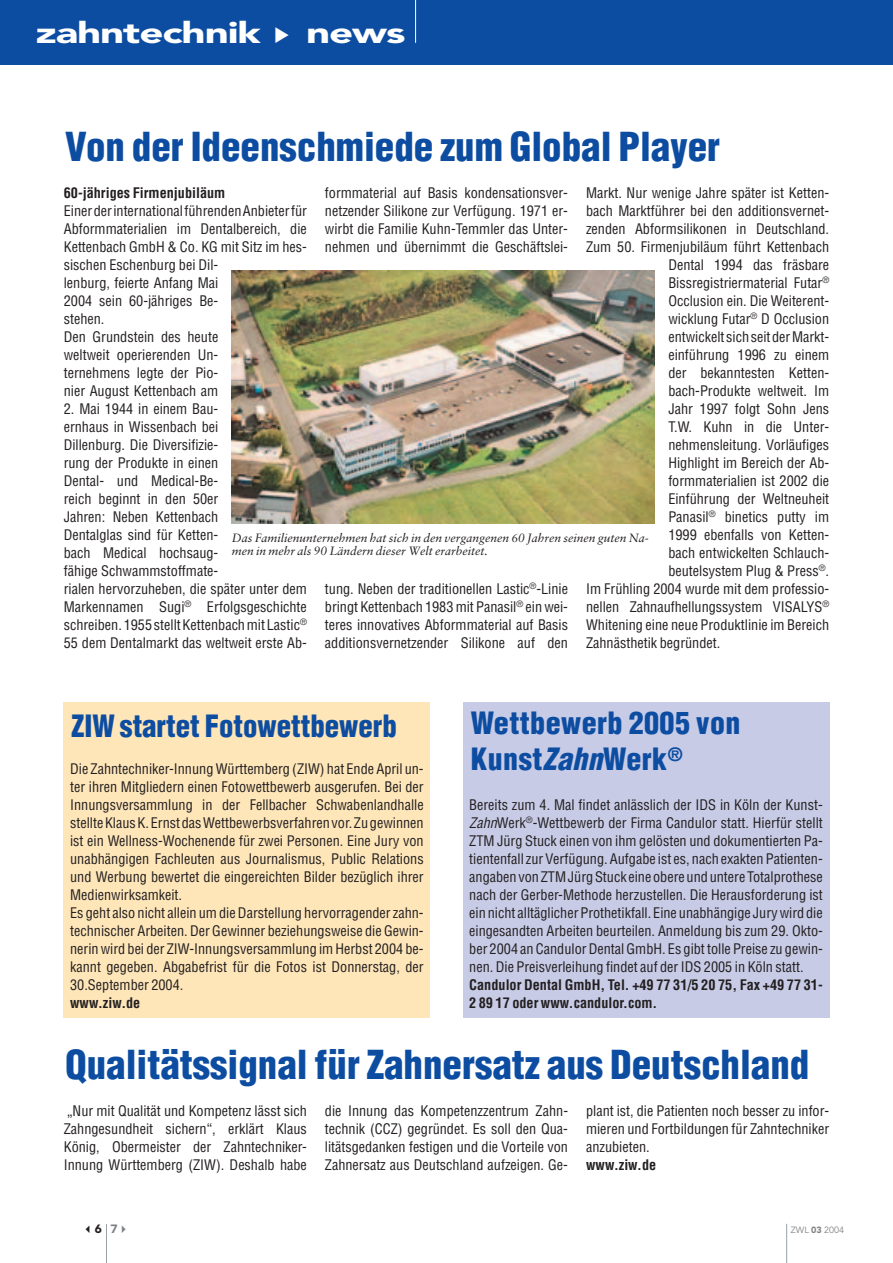
<style>
.page{position:relative;width:893px;height:1263px;background:#fff}
.page>*{position:absolute;margin:0;border:0;box-sizing:border-box;transform-origin:0 0}
.t1{font:900 condensed 39px "Helvetica";color:#0d4da1}
.t2{font:900 condensed 30px/36px "Helvetica";color:#0d4da1}
.t3{font:900 condensed 30px "Helvetica";color:#0d4da1;scale:.96 1}
.t4{font:900 29.4px "Avenir";letter-spacing:-.025em;color:#fff;scale:1.43 1}
.t5{font:condensed 14.25px/18px "Helvetica";color:#231f20;text-align:justify}
.t6{font:700 condensed 14.25px/18px "Helvetica";color:#231f20}
.t7{font:italic 12px/13.5px "Sabon";color:#231f20}
.t8{font:900 12px "Avenir";color:#231f20}
.t9{font:9px "Avenir";color:#808285}
.s1{font-style:italic}
.s2{color:#808285}
.s3{font-weight:900}
</style>
<div class="page">
<div style="left:1px;top:0;width:892px;height:65px;background:#0d4da1"></div>
<hr style="left:415px;top:0;width:1px;height:43px;background:#fff">
<hr style="left:786px;top:1224px;width:1px;height:38px;background:#98a1a7">
<hr style="left:106px;top:1224px;width:1px;height:38px;background:#98a1a7">
<div style="left:64px;top:702px;width:366px;height:315px;background:#fee6b9"></div>
<div style="left:463px;top:702px;width:366px;height:315px;background:#c7cbe6"></div>
<img style="left:232px;top:270px;width:423px;height:253px">
<h3 class="t4" style="left:36px;top:21px;width:159px">zahntechnik</h3>
<h3 class="t4" style="left:306px;top:21px;width:71px">news</h3>
<h1 class="t1" style="left:65px;top:132px;width:657px">Von der Ideenschmiede zum Global Player</h1>
<p class="t6" style="left:64px;top:185px;width:163px">60-jähriges Firmenjubiläum</p>
<p class="t5" style="left:64px;top:203px;width:245px;text-align:left">Einer der international führenden Anbieter für<br>Abformmaterialien im Dentalbereich, die<br>Kettenbach GmbH &amp; Co. KG mit Sitz im hes&shy;sischen Eschenburg bei Dil-<br>lenburg, feierte Anfang Mai<br>2004 sein 60-jähriges Be-<br>stehen.<br>Den Grundstein des heute<br>weltweit operierenden Un-<br>ternehmens legte der Pio-<br>nier August Kettenbach am</p>
<p class="t5" style="left:64px;top:401px;width:245px;text-align:left">2. Mai 1944 in einem Bau-<br>ernhaus in Wissenbach bei<br>Dillenburg. Die Diversifizie-<br>rung der Produkte in einen<br>Dental- und Medical-Be-<br>reich beginnt in den 50er<br>Jahren: Neben Kettenbach<br>Dentalglas sind für Ketten-<br>bach Medical hochsaug-<br>fähige Schwammstoffmate-<br>rialen hervorzuheben, die später unter dem<br>Markennamen Sugi<sup>®</sup> Erfolgsgeschichte schreiben. 1955 stellt Kettenbach mit Lastic<sup>®<br></sup>55 dem Dentalmarkt das weltweit erste Ab-</p>
<p class="t5" style="left:325px;top:185px;width:245px">formmaterial auf Basis kondensationsver&shy;netzender Silikone zur Verfügung. 1971 er&shy;wirbt die Familie Kuhn-Temmler das Unter&shy;nehmen und übernimmt die Geschäftslei-</p>
<p class="t5" style="left:586px;top:185px;width:245px">Markt. Nur wenige Jahre später ist Ketten-</p>
<p class="t5" style="left:586px;top:203px;width:245px">bach Marktführer bei den additionsvernet-</p>
<p class="t5" style="left:586px;top:221px;width:245px">zenden Abformsilikonen in Deutschland.</p>
<p class="t5" style="left:586px;top:239px;width:245px">Zum 50. Firmenjubiläum führt Kettenbach</p>
<p class="t5" style="left:668px;top:257px;width:162px">Dental 1994 das fräsbare</p>
<p class="t5" style="left:668px;top:275px;width:162px">Bissregistriermaterial Futar<sup>®</sup></p>
<p class="t5" style="left:668px;top:293px;width:162px">Occlusion ein. Die Weiterent-</p>
<p class="t5" style="left:668px;top:311px;width:162px">wicklung Futar<sup>®</sup> D Occlusion</p>
<p class="t5" style="left:668px;top:329px;width:162px">entwickelt sich seit der Markt-</p>
<p class="t5" style="left:668px;top:347px;width:162px">einführung 1996 zu einem</p>
<p class="t5" style="left:668px;top:365px;width:162px">der bekanntesten Ketten-</p>
<p class="t5" style="left:668px;top:383px;width:162px">bach-Produkte weltweit. Im</p>
<p class="t5" style="left:668px;top:401px;width:162px">Jahr 1997 folgt Sohn Jens</p>
<p class="t5" style="left:668px;top:419px;width:162px">T.W. Kuhn in die Unter-</p>
<p class="t5" style="left:668px;top:437px;width:162px">nehmensleitung. Vorläufiges</p>
<p class="t5" style="left:668px;top:455px;width:162px">Highlight im Bereich der Ab-</p>
<p class="t5" style="left:668px;top:473px;width:162px">formmaterialien ist 2002 die</p>
<p class="t5" style="left:668px;top:491px;width:162px">Einführung der Weltneuheit</p>
<p class="t5" style="left:668px;top:509px;width:162px">Panasil<sup>®</sup> binetics putty im</p>
<p class="t5" style="left:668px;top:527px;width:162px">1999 ebenfalls von Ketten-</p>
<p class="t5" style="left:668px;top:545px;width:162px">bach entwickelten Schlauch-</p>
<p class="t5" style="left:668px;top:563px;width:162px">beutelsystem Plug &amp; Press<sup>®</sup>.</p>
<p class="t5" style="left:586px;top:581px;width:245px">Im Frühling 2004 wurde mit dem professio-</p>
<p class="t5" style="left:586px;top:599px;width:245px">nellen Zahnaufhellungssystem VISALYS<sup>®</sup></p>
<p class="t5" style="left:586px;top:617px;width:245px">Whitening eine neue Produktlinie im Bereich</p>
<p class="t5" style="left:586px;top:635px;width:136px">Zahnästhetik begründet.</p>
<p class="t7" style="left:232px;top:532px;width:418px">Das Familienunternehmen hat sich in den vergangenen 60 Jahren seinen guten Na&shy;men in mehr als 90 Ländern dieser Welt erarbeitet.</p>
<p class="t5" style="left:325px;top:581px;width:245px">tung. Neben der traditionellen Lastic<sup>®</sup>-Linie bringt Kettenbach 1983 mit Panasil<sup>®</sup> ein wei&shy;teres innovatives Abformmaterial auf Basis additionsvernetzender Silikone auf den</p>
<h2 class="t3" style="left:72px;top:714px;width:340px">ZIW startet Fotowettbewerb</h2>
<p class="t5" style="left:70px;top:761px;width:355px;text-align:left">Die Zahntechniker-Innung Württemberg (ZIW) hat Ende April un&shy;ter ihren Mitgliedern einen Fotowettbewerb ausgerufen. Bei der Innungsversammlung in der Fellbacher Schwabenlandhalle stellte Klaus K. Ernst das Wettbewerbsverfahren vor. Zu gewinnen ist ein Wellness-Wochenende für zwei Personen. Eine Jury von unabhängigen Fachleuten aus Journalismus, Public Relations und Werbung bewertet die eingereichten Bilder bezüglich ihrer Medienwirksamkeit.<br>Es geht also nicht allein um die Darstellung hervorragender zahn&shy;technischer Arbeiten. Der Gewinner beziehungsweise die Gewin&shy;nerin wird bei der ZIW-Innungsversammlung im Herbst 2004 be&shy;kannt gegeben. Abgabefrist für die Fotos ist Donnerstag, der 30.September 2004.</p>
<p class="t6" style="left:70px;top:995px;width:72px">www.ziw.de</p>
<h2 class="t2" style="left:471px;top:708px;width:271px">Wettbewerb 2005 von<br>Kunst<span class="s1">Zahn</span>Werk<sup>®</sup></h2>
<p class="t5" style="left:469px;top:797px;width:355px">Bereits zum 4. Mal findet anlässlich der IDS in Köln der Kunst-<span class="s1">Zahn</span>Werk<sup>®</sup>-Wettbewerb der Firma Candulor statt. Hierfür stellt ZTM Jürg Stuck einen von ihm gelösten und dokumentierten Pa&shy;tientenfall zur Verfügung. Aufgabe ist es, nach exakten Patienten&shy;angaben von ZTM Jürg Stuck eine obere und untere Totalprothese nach der Gerber-Methode herzustellen. Die Herausforderung ist ein nicht alltäglicher Prothetikfall. Eine unabhängige Jury wird die eingesandten Arbeiten beurteilen. Anmeldung bis zum 29. Okto&shy;ber 2004 an Candulor Dental GmbH. Es gibt tolle Preise zu gewin&shy;nen. Die Preisverleihung findet auf der IDS 2005 in Köln statt.</p>
<p class="t6" style="left:469px;top:977px;width:355px">Candulor Dental GmbH, Tel. +49 77 31/5 20 75, Fax +49 77 31-<br>2 89 17 oder www.candulor.com.</p>
<h1 class="t1" style="left:65px;top:1050px;width:746px">Qualitätssignal für Zahnersatz aus Deutschland</h1>
<p class="t5" style="left:64px;top:1103px;width:245px">„Nur mit Qualität und Kompetenz lässt sich Zahngesundheit sichern“, erklärt Klaus König, Obermeister der Zahntechniker-Innung Württemberg (ZIW). Deshalb habe</p>
<p class="t5" style="left:325px;top:1103px;width:245px">die Innung das Kompetenzzentrum Zahn&shy;technik (CCZ) gegründet. Es soll den Qua&shy;litätsgedanken festigen und die Vorteile von Zahnersatz aus Deutschland aufzeigen. Ge-</p>
<p class="t5" style="left:586px;top:1103px;width:245px">plant ist, die Patienten noch besser zu infor&shy;mieren und Fortbildungen für Zahntechniker anzubieten.</p>
<p class="t6" style="left:586px;top:1157px;width:72px">www.ziw.de</p>
<p class="t8" style="left:95px;top:1223px;width:24px">6 <span class="s2">7</span></p>
<p class="t9" style="left:791px;top:1226px;width:55px">ZWL <span class="s3">03</span> 2004</p>
</div>
